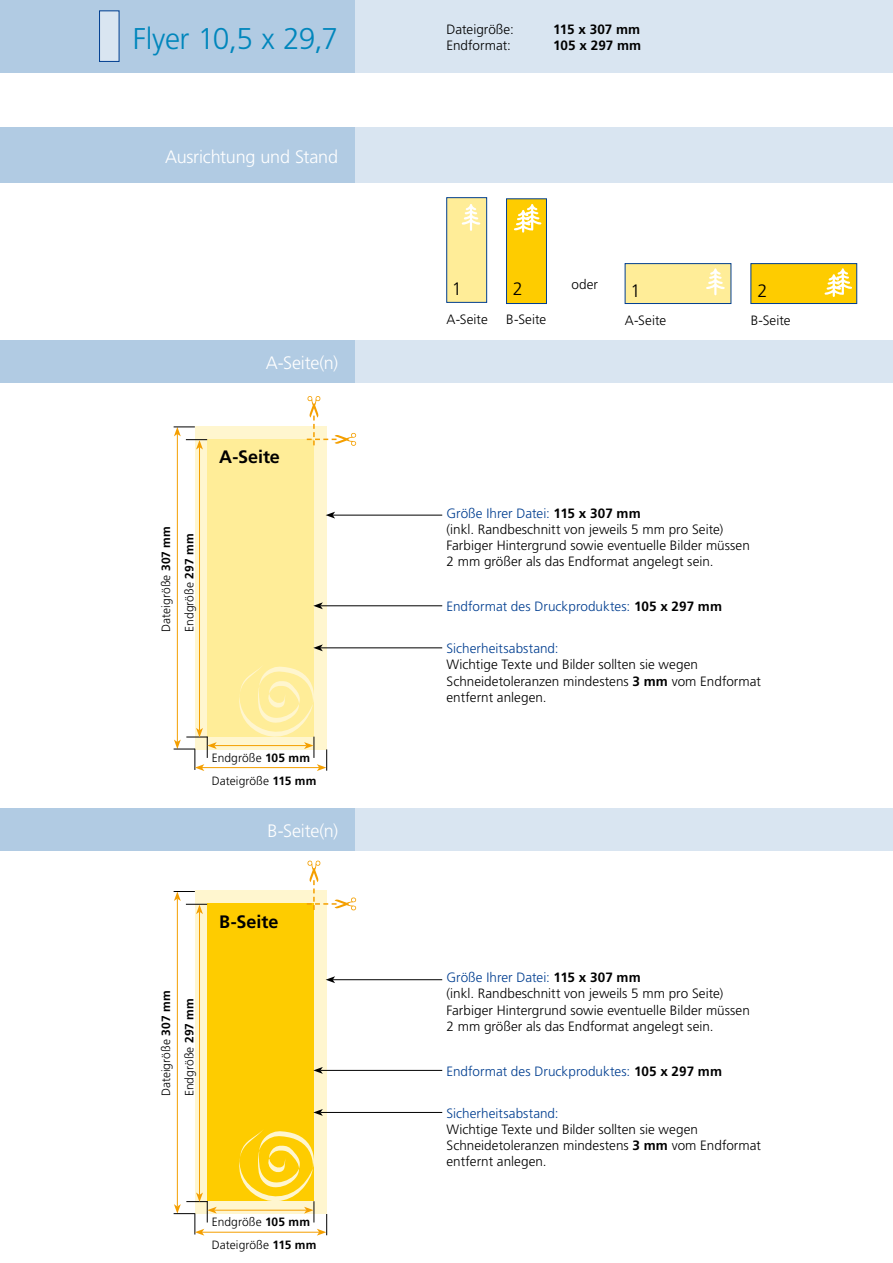
<style>
.page{position:relative;width:893px;height:1263px;background:#fff}
.page>*{position:absolute;margin:0;border:0;box-sizing:border-box;transform-origin:0 0}
.t1{font:300 30px "Frutiger";letter-spacing:-.015em;color:#0086bc}
.t2{font:300 18px "Frutiger";letter-spacing:-.015em;color:#fff}
.t3{font:700 18px "Frutiger";letter-spacing:-.005em;color:#000}
.t4{font:300 18px "Frutiger";color:#000}
.t5{font:300 13.5px/16.2px "Frutiger";letter-spacing:.005em;color:#000}
.t6{font:300 13.5px "Frutiger";letter-spacing:.005em;color:#003e90}
.t7{font:700 13.5px/16.2px "Frutiger";color:#000}
.t8{font:300 12px "Frutiger";letter-spacing:.005em;color:#000}
.s1{font-weight:700}
.s2{color:#003e90}
.s3{font-weight:700;color:#000}
</style>
<div class="page">
<div style="left:0;top:0;width:893px;height:72px;background:#d9e5f1"></div>
<div style="left:0;top:0;width:355px;height:72px;background:#b1cbe3"></div>
<div style="left:0;top:128px;width:893px;height:55px;background:#d9e5f1"></div>
<div style="left:0;top:128px;width:355px;height:55px;background:#b1cbe3"></div>
<div style="left:0;top:340px;width:893px;height:43px;background:#d9e5f1"></div>
<div style="left:0;top:340px;width:355px;height:43px;background:#b1cbe3"></div>
<div style="left:0;top:808px;width:893px;height:42px;background:#d9e5f1"></div>
<div style="left:0;top:808px;width:355px;height:42px;background:#b1cbe3"></div>
<div style="left:195px;top:426px;width:132px;height:323px;background:#fff6cf"></div>
<div style="left:195px;top:891px;width:132px;height:323px;background:#fff6cf"></div>
<div style="left:208px;top:439px;width:106px;height:298px;background:#ffed98"></div>
<div style="left:208px;top:903px;width:106px;height:298px;background:#fecc00"></div>
<hr style="left:177px;top:434px;width:1px;height:308px;background:#f49f00">
<hr style="left:177px;top:898px;width:1px;height:308px;background:#f49f00">
<svg style="left:307px;top:396px;width:49px;height:50px"></svg>
<svg style="left:307px;top:861px;width:49px;height:49px"></svg>
<hr style="left:214px;top:745px;width:92px;height:1px;background:#f49f00">
<hr style="left:214px;top:1210px;width:92px;height:1px;background:#f49f00">
<hr style="left:202px;top:767px;width:117px;height:1px;background:#f49f00">
<svg style="left:236px;top:666px;width:91px;height:105px"></svg>
<hr style="left:202px;top:1232px;width:117px;height:1px;background:#f49f00">
<svg style="left:236px;top:1130px;width:91px;height:106px"></svg>
<hr style="left:333px;top:515px;width:109px;height:1px;background:#000">
<svg style="left:326px;top:512px;width:9px;height:7px"></svg>
<hr style="left:333px;top:979px;width:109px;height:1px;background:#000">
<svg style="left:326px;top:976px;width:9px;height:7px"></svg>
<hr style="left:320px;top:605px;width:122px;height:1px;background:#000">
<svg style="left:313px;top:602px;width:10px;height:7px"></svg>
<hr style="left:320px;top:1070px;width:122px;height:1px;background:#000">
<svg style="left:313px;top:1067px;width:10px;height:7px"></svg>
<hr style="left:320px;top:647px;width:122px;height:1px;background:#000">
<svg style="left:313px;top:644px;width:10px;height:7px"></svg>
<hr style="left:320px;top:1112px;width:122px;height:1px;background:#000">
<svg style="left:313px;top:1109px;width:10px;height:7px"></svg>
<div style="left:625px;top:263px;width:106px;height:41px;background:#ffed98;border:1px solid #003e90"></div>
<svg style="left:706px;top:268px;width:19px;height:27px"></svg>
<div style="left:751px;top:263px;width:106px;height:41px;background:#fecc00;border:1px solid #003e90"></div>
<svg style="left:825px;top:268px;width:27px;height:29px"></svg>
<div style="left:446px;top:197px;width:41px;height:106px;background:#ffed98;border:1px solid #003e90"></div>
<svg style="left:462px;top:204px;width:18px;height:27px"></svg>
<div style="left:506px;top:199px;width:41px;height:105px;background:#fecc00;border:1px solid #003e90"></div>
<svg style="left:514px;top:204px;width:27px;height:29px"></svg>
<div style="left:99px;top:11px;width:20px;height:51px;background:#d9e5f1;border:1px solid #003e90"></div>
<hr style="left:199px;top:447px;width:1px;height:283px;background:#f49f00">
<svg style="left:174px;top:426px;width:33px;height:23px"></svg>
<svg style="left:174px;top:728px;width:43px;height:43px"></svg>
<hr style="left:199px;top:912px;width:1px;height:283px;background:#f49f00">
<svg style="left:174px;top:891px;width:33px;height:23px"></svg>
<svg style="left:174px;top:1192px;width:43px;height:44px"></svg>
<h1 class="t1" style="left:133px;top:21px;width:207px">Flyer 10,5 x 29,7</h1>
<p class="t5" style="left:446px;top:21px;width:69px">Dateigröße:<br>Endformat:</p>
<p class="t7" style="left:553px;top:21px;width:90px">115 x 307 mm<br>105 x 297 mm</p>
<h2 class="t2" style="left:165px;top:146px;width:174px">Ausrichtung und Stand</h2>
<h2 class="t2" style="left:266px;top:352px;width:74px">A-Seite(n)</h2>
<h2 class="t3" style="left:219px;top:446px;width:62px">A-Seite</h2>
<p class="t8" style="left:159px;top:632px;width:107px;rotate:-90deg">Dateigröße <span class="s1">307 mm</span></p>
<p class="t8" style="left:183px;top:632px;width:100px;rotate:-90deg">Endgröße <span class="s1">297 mm</span></p>
<p class="t8" style="left:212px;top:751px;width:100px">Endgröße <span class="s1">105 mm</span></p>
<p class="t8" style="left:212px;top:774px;width:106px">Dateigröße <span class="s1">115 mm</span></p>
<h2 class="t2" style="left:267px;top:820px;width:72px">B-Seite(n)</h2>
<h2 class="t3" style="left:219px;top:911px;width:61px">B-Seite</h2>
<p class="t8" style="left:159px;top:1096px;width:107px;rotate:-90deg">Dateigröße <span class="s1">307 mm</span></p>
<p class="t8" style="left:183px;top:1096px;width:100px;rotate:-90deg">Endgröße <span class="s1">297 mm</span></p>
<p class="t8" style="left:212px;top:1215px;width:100px">Endgröße <span class="s1">105 mm</span></p>
<p class="t8" style="left:212px;top:1238px;width:106px">Dateigröße <span class="s1">115 mm</span></p>
<p class="t5" style="left:572px;top:276px;width:28px">oder</p>
<h2 class="t4" style="left:513px;top:278px;width:12px">2</h2>
<p class="t5" style="left:506px;top:311px;width:42px">B-Seite</p>
<p class="t5" style="left:751px;top:312px;width:42px">B-Seite</p>
<h2 class="t4" style="left:452px;top:278px;width:12px">1</h2>
<h2 class="t4" style="left:630px;top:280px;width:12px">1</h2>
<h2 class="t4" style="left:757px;top:280px;width:12px">2</h2>
<p class="t5" style="left:446px;top:311px;width:43px">A-Seite</p>
<p class="t5" style="left:625px;top:312px;width:43px">A-Seite</p>
<p class="t5" style="left:446px;top:505px;width:305px"><span class="s2">Größe Ihrer Datei:</span> <span class="s1">115 x 307 mm<br></span>(inkl. Randbeschnitt von jeweils 5 mm pro Seite)<br>Farbiger Hintergrund sowie eventuelle Bilder müssen 2 mm größer als das Endformat angelegt sein.</p>
<p class="t6" style="left:446px;top:599px;width:277px">Endformat des Druckproduktes: <span class="s3">105 x 297 mm</span></p>
<p class="t6" style="left:446px;top:641px;width:114px">Sicherheitsabstand:</p>
<p class="t5" style="left:446px;top:657px;width:316px">Wichtige Texte und Bilder sollten sie wegen<br>Schneidetoleranzen mindestens <span class="s1">3 mm</span> vom Endformat entfernt anlegen.</p>
<p class="t5" style="left:446px;top:969px;width:305px"><span class="s2">Größe Ihrer Datei:</span> <span class="s1">115 x 307 mm<br></span>(inkl. Randbeschnitt von jeweils 5 mm pro Seite)<br>Farbiger Hintergrund sowie eventuelle Bilder müssen 2 mm größer als das Endformat angelegt sein.</p>
<p class="t6" style="left:446px;top:1064px;width:277px">Endformat des Druckproduktes: <span class="s3">105 x 297 mm</span></p>
<p class="t6" style="left:446px;top:1105px;width:114px">Sicherheitsabstand:</p>
<p class="t5" style="left:446px;top:1121px;width:316px">Wichtige Texte und Bilder sollten sie wegen<br>Schneidetoleranzen mindestens <span class="s1">3 mm</span> vom Endformat entfernt anlegen.</p>
</div>
